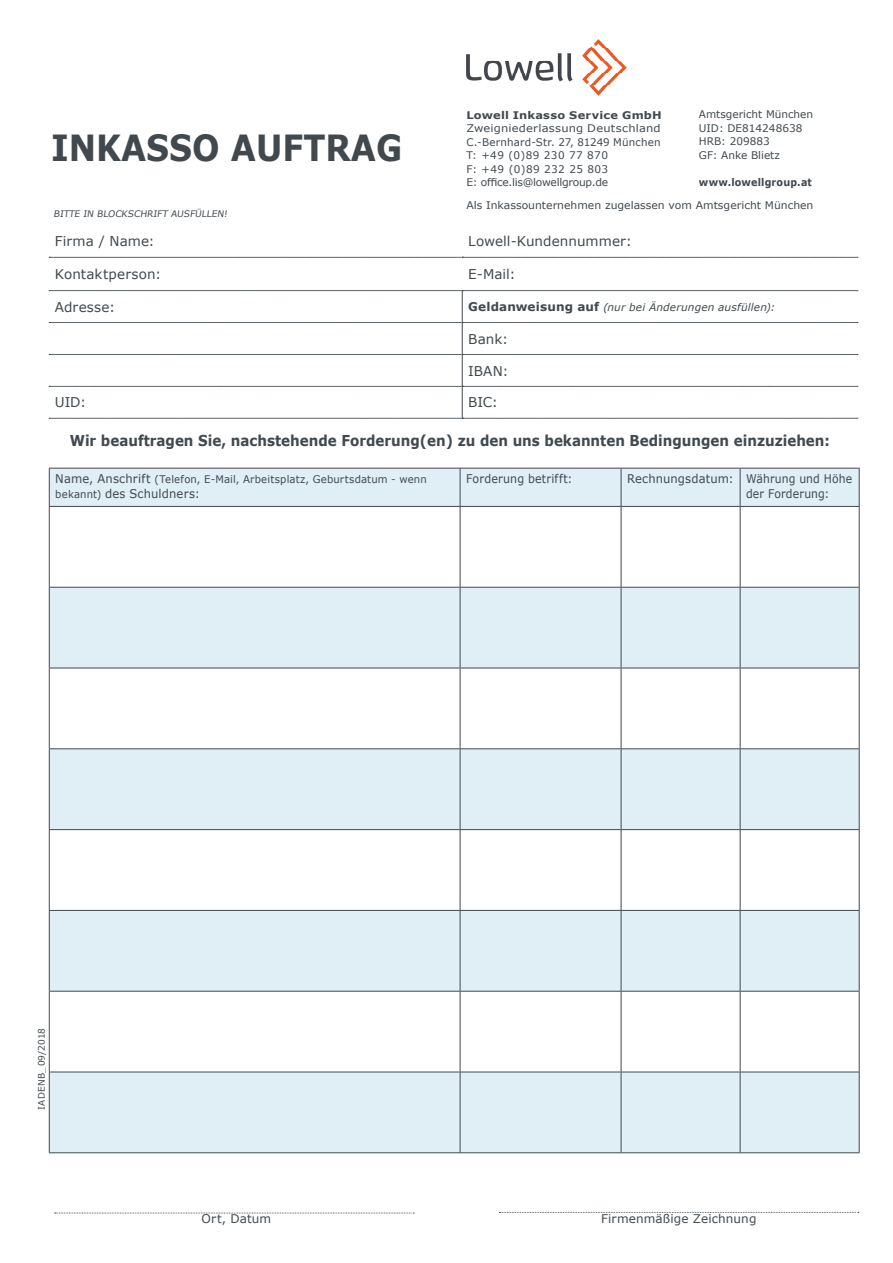
<style>
.page{position:relative;width:893px;height:1263px;background:#fff}
.page>*{position:absolute;margin:0;border:0;box-sizing:border-box;transform-origin:0 0}
.t1{font:700 36px "Verdana";color:#41494e;scale:.9 1}
.t2{font:700 15px "Verdana";color:#41494e;scale:.9 1}
.t3{font:13.5px "Verdana";letter-spacing:.005em;color:#41494e}
.t4{font:12px "Verdana";letter-spacing:.01em;color:#41494e;scale:.96 1}
.t5{font:12px "Verdana";letter-spacing:.01em;color:#41494e}
.t6{font:12px "Verdana";letter-spacing:.01em;color:#41494e;scale:.9 1}
.t7{font:12px "Verdana";letter-spacing:.01em;color:#41494e;scale:.92 1}
.t8{font:10.5px "Verdana";color:#41494e}
.t9{font:10.5px "Verdana";letter-spacing:.02em;color:#41494e;scale:.96 1}
.t10{font:italic 10.5px "Verdana";letter-spacing:.015em;color:#41494e}
.t11{font:10.5px "Verdana";letter-spacing:.035em;color:#41494e}
.t12{font:10.5px "Verdana";color:#41494e;scale:1.09 1}
.t13{font:10.5px "Verdana";letter-spacing:-.025em;color:#41494e}
.t14{font:700 10.5px "Verdana";letter-spacing:.02em;color:#41494e;scale:1.09 1}
.t15{font:700 10.5px "Verdana";letter-spacing:.02em;color:#41494e;scale:.92 1}
.t16{font:9px "Verdana";letter-spacing:.02em;color:#41494e}
.s1{font-weight:700;font-style:normal;font-size:12px}
.s2{font-size:12px}
.s3{font-size:10.5px}
</style>
<div class="page">
<img style="left:466px;top:39px;width:161px;height:57px">
<svg style="left:55px;top:1212px;width:359px;height:1px"></svg>
<svg style="left:50px;top:469px;width:809px;height:683px;fill:#e0eef6"></svg>
<hr style="left:49px;top:468px;width:411px;height:1px;background:#41494e">
<hr style="left:49px;top:468px;width:1px;height:38px;background:#41494e">
<hr style="left:460px;top:468px;width:1px;height:38px;background:#41494e">
<hr style="left:49px;top:506px;width:411px;height:1px;background:#41494e">
<hr style="left:460px;top:468px;width:161px;height:1px;background:#41494e">
<hr style="left:621px;top:468px;width:1px;height:38px;background:#41494e">
<hr style="left:621px;top:468px;width:119px;height:1px;background:#41494e">
<hr style="left:740px;top:468px;width:120px;height:1px;background:#41494e">
<hr style="left:740px;top:468px;width:1px;height:38px;background:#41494e">
<hr style="left:859px;top:468px;width:1px;height:38px;background:#41494e">
<hr style="left:49px;top:507px;width:1px;height:80px;background:#41494e">
<hr style="left:460px;top:507px;width:1px;height:80px;background:#41494e">
<hr style="left:460px;top:506px;width:161px;height:1px;background:#41494e">
<hr style="left:621px;top:506px;width:119px;height:1px;background:#41494e">
<hr style="left:740px;top:506px;width:120px;height:1px;background:#41494e">
<hr style="left:621px;top:507px;width:1px;height:80px;background:#41494e">
<hr style="left:740px;top:507px;width:1px;height:80px;background:#41494e">
<hr style="left:859px;top:507px;width:1px;height:80px;background:#41494e">
<hr style="left:49px;top:588px;width:1px;height:80px;background:#41494e">
<hr style="left:49px;top:587px;width:411px;height:1px;background:#41494e">
<hr style="left:460px;top:587px;width:161px;height:1px;background:#41494e">
<hr style="left:621px;top:587px;width:119px;height:1px;background:#41494e">
<hr style="left:740px;top:587px;width:120px;height:1px;background:#41494e">
<hr style="left:460px;top:588px;width:1px;height:80px;background:#41494e">
<hr style="left:621px;top:588px;width:1px;height:80px;background:#41494e">
<hr style="left:740px;top:588px;width:1px;height:80px;background:#41494e">
<hr style="left:859px;top:588px;width:1px;height:80px;background:#41494e">
<hr style="left:49px;top:668px;width:1px;height:80px;background:#41494e">
<hr style="left:49px;top:668px;width:411px;height:1px;background:#41494e">
<hr style="left:460px;top:668px;width:161px;height:1px;background:#41494e">
<hr style="left:621px;top:668px;width:119px;height:1px;background:#41494e">
<hr style="left:740px;top:668px;width:120px;height:1px;background:#41494e">
<hr style="left:460px;top:668px;width:1px;height:80px;background:#41494e">
<hr style="left:621px;top:668px;width:1px;height:80px;background:#41494e">
<hr style="left:740px;top:668px;width:1px;height:80px;background:#41494e">
<hr style="left:859px;top:668px;width:1px;height:80px;background:#41494e">
<hr style="left:49px;top:749px;width:1px;height:80px;background:#41494e">
<hr style="left:49px;top:748px;width:411px;height:1px;background:#41494e">
<hr style="left:460px;top:748px;width:161px;height:1px;background:#41494e">
<hr style="left:621px;top:748px;width:119px;height:1px;background:#41494e">
<hr style="left:740px;top:748px;width:120px;height:1px;background:#41494e">
<hr style="left:460px;top:749px;width:1px;height:80px;background:#41494e">
<hr style="left:621px;top:749px;width:1px;height:80px;background:#41494e">
<hr style="left:740px;top:749px;width:1px;height:80px;background:#41494e">
<hr style="left:859px;top:749px;width:1px;height:80px;background:#41494e">
<hr style="left:49px;top:830px;width:1px;height:80px;background:#41494e">
<hr style="left:49px;top:911px;width:1px;height:80px;background:#41494e">
<hr style="left:49px;top:991px;width:1px;height:80px;background:#41494e">
<hr style="left:49px;top:829px;width:411px;height:1px;background:#41494e">
<hr style="left:460px;top:829px;width:161px;height:1px;background:#41494e">
<hr style="left:621px;top:829px;width:119px;height:1px;background:#41494e">
<hr style="left:740px;top:829px;width:120px;height:1px;background:#41494e">
<hr style="left:49px;top:910px;width:411px;height:1px;background:#41494e">
<hr style="left:460px;top:910px;width:161px;height:1px;background:#41494e">
<hr style="left:621px;top:910px;width:119px;height:1px;background:#41494e">
<hr style="left:740px;top:910px;width:120px;height:1px;background:#41494e">
<hr style="left:49px;top:991px;width:411px;height:1px;background:#41494e">
<hr style="left:460px;top:991px;width:161px;height:1px;background:#41494e">
<hr style="left:621px;top:991px;width:119px;height:1px;background:#41494e">
<hr style="left:740px;top:991px;width:120px;height:1px;background:#41494e">
<hr style="left:460px;top:830px;width:1px;height:80px;background:#41494e">
<hr style="left:621px;top:830px;width:1px;height:80px;background:#41494e">
<hr style="left:740px;top:830px;width:1px;height:80px;background:#41494e">
<hr style="left:859px;top:830px;width:1px;height:80px;background:#41494e">
<hr style="left:460px;top:911px;width:1px;height:80px;background:#41494e">
<hr style="left:621px;top:911px;width:1px;height:80px;background:#41494e">
<hr style="left:740px;top:911px;width:1px;height:80px;background:#41494e">
<hr style="left:859px;top:911px;width:1px;height:80px;background:#41494e">
<hr style="left:460px;top:991px;width:1px;height:80px;background:#41494e">
<hr style="left:621px;top:991px;width:1px;height:80px;background:#41494e">
<hr style="left:740px;top:991px;width:1px;height:80px;background:#41494e">
<hr style="left:859px;top:991px;width:1px;height:80px;background:#41494e">
<hr style="left:49px;top:1072px;width:1px;height:80px;background:#41494e">
<hr style="left:49px;top:1071px;width:411px;height:1px;background:#41494e">
<hr style="left:460px;top:1071px;width:161px;height:1px;background:#41494e">
<hr style="left:621px;top:1071px;width:119px;height:1px;background:#41494e">
<hr style="left:740px;top:1071px;width:120px;height:1px;background:#41494e">
<hr style="left:460px;top:1072px;width:1px;height:80px;background:#41494e">
<hr style="left:621px;top:1072px;width:1px;height:80px;background:#41494e">
<hr style="left:740px;top:1072px;width:1px;height:80px;background:#41494e">
<hr style="left:859px;top:1072px;width:1px;height:80px;background:#41494e">
<hr style="left:49px;top:1152px;width:411px;height:1px;background:#41494e">
<hr style="left:460px;top:1152px;width:161px;height:1px;background:#41494e">
<hr style="left:621px;top:1152px;width:119px;height:1px;background:#41494e">
<hr style="left:740px;top:1152px;width:120px;height:1px;background:#41494e">
<svg style="left:49px;top:257px;width:809px;height:1px"></svg>
<hr style="left:462px;top:291px;width:1px;height:31px;background:#41494e">
<hr style="left:462px;top:323px;width:1px;height:31px;background:#41494e">
<hr style="left:462px;top:355px;width:1px;height:31px;background:#41494e">
<hr style="left:462px;top:386px;width:1px;height:32px;background:#41494e">
<svg style="left:49px;top:290px;width:809px;height:1px"></svg>
<svg style="left:49px;top:322px;width:809px;height:1px"></svg>
<svg style="left:49px;top:354px;width:809px;height:1px"></svg>
<svg style="left:49px;top:386px;width:809px;height:1px"></svg>
<svg style="left:49px;top:418px;width:809px;height:1px"></svg>
<svg style="left:499px;top:1212px;width:360px;height:1px"></svg>
<p class="t1" style="left:51px;top:124px;width:392px">INKASSO AUFTRAG</p>
<p class="t16" style="left:54px;top:208px;width:177px">BITTE IN BLOCKSCHRIFT AUSFÜLLEN!</p>
<p class="t8" style="left:699px;top:108px;width:116px">Amtsgericht München</p>
<p class="t8" style="left:699px;top:121px;width:105px">UID: DE814248638</p>
<p class="t8" style="left:699px;top:135px;width:72px">HRB: 209883</p>
<p class="t14" style="left:466px;top:108px;width:181px">Lowell Inkasso Service GmbH</p>
<p class="t12" style="left:466px;top:122px;width:180px">Zweigniederlassung Deutschland</p>
<p class="t8" style="left:466px;top:135px;width:196px">C.-Bernhard-Str. 27, 81249 München</p>
<p class="t11" style="left:466px;top:149px;width:143px">T: +49 (0)89 230 77 870</p>
<p class="t11" style="left:466px;top:162px;width:143px">F: +49 (0)89 232 25 803</p>
<p class="t13" style="left:466px;top:176px;width:143px">E: office.lis@lowellgroup.de</p>
<p class="t15" style="left:699px;top:175px;width:125px">www.lowellgroup.at</p>
<p class="t8" style="left:466px;top:199px;width:349px">Als Inkassounternehmen zugelassen vom Amtsgericht München</p>
<p class="t8" style="left:699px;top:148px;width:83px">GF: Anke Blietz</p>
<p class="t3" style="left:55px;top:233px;width:101px">Firma / Name:</p>
<p class="t3" style="left:468px;top:233px;width:165px">Lowell-Kundennummer:</p>
<p class="t3" style="left:55px;top:266px;width:108px">Kontaktperson:</p>
<p class="t3" style="left:468px;top:266px;width:49px">E-Mail:</p>
<p class="t3" style="left:55px;top:298px;width:62px">Adresse:</p>
<p class="t10" style="left:468px;top:301px;width:309px"><span class="s1">Geldanweisung auf</span> (nur bei Änderungen ausfüllen):</p>
<p class="t3" style="left:468px;top:330px;width:42px">Bank:</p>
<p class="t3" style="left:468px;top:362px;width:42px">IBAN:</p>
<p class="t3" style="left:55px;top:394px;width:33px">UID:</p>
<p class="t3" style="left:468px;top:394px;width:31px">BIC:</p>
<p class="t2" style="left:70px;top:431px;width:846px">Wir beauftragen Sie, nachstehende Forderung(en) zu den uns bekannten Bedingungen einzuziehen:</p>
<p class="t9" style="left:55px;top:473px;width:388px"><span class="s2">Name, Anschrift</span> (Telefon, E-Mail, Arbeitsplatz, Geburtsdatum - wenn</p>
<p class="t4" style="left:55px;top:486px;width:152px"><span class="s3">bekannt)</span> des Schuldners:</p>
<p class="t7" style="left:466px;top:471px;width:117px">Forderung betrifft:</p>
<p class="t4" style="left:627px;top:471px;width:113px">Rechnungsdatum:</p>
<p class="t6" style="left:746px;top:471px;width:119px">Währung und Höhe</p>
<p class="t6" style="left:746px;top:486px;width:94px">der Forderung:</p>
<p class="t16" style="left:36px;top:1110px;width:83px;rotate:-90deg">IADENB_09/2018</p>
<p class="t5" style="left:202px;top:1211px;width:71px">Ort, Datum</p>
<p class="t5" style="left:601px;top:1211px;width:157px">Firmenmäßige Zeichnung</p>
</div>
